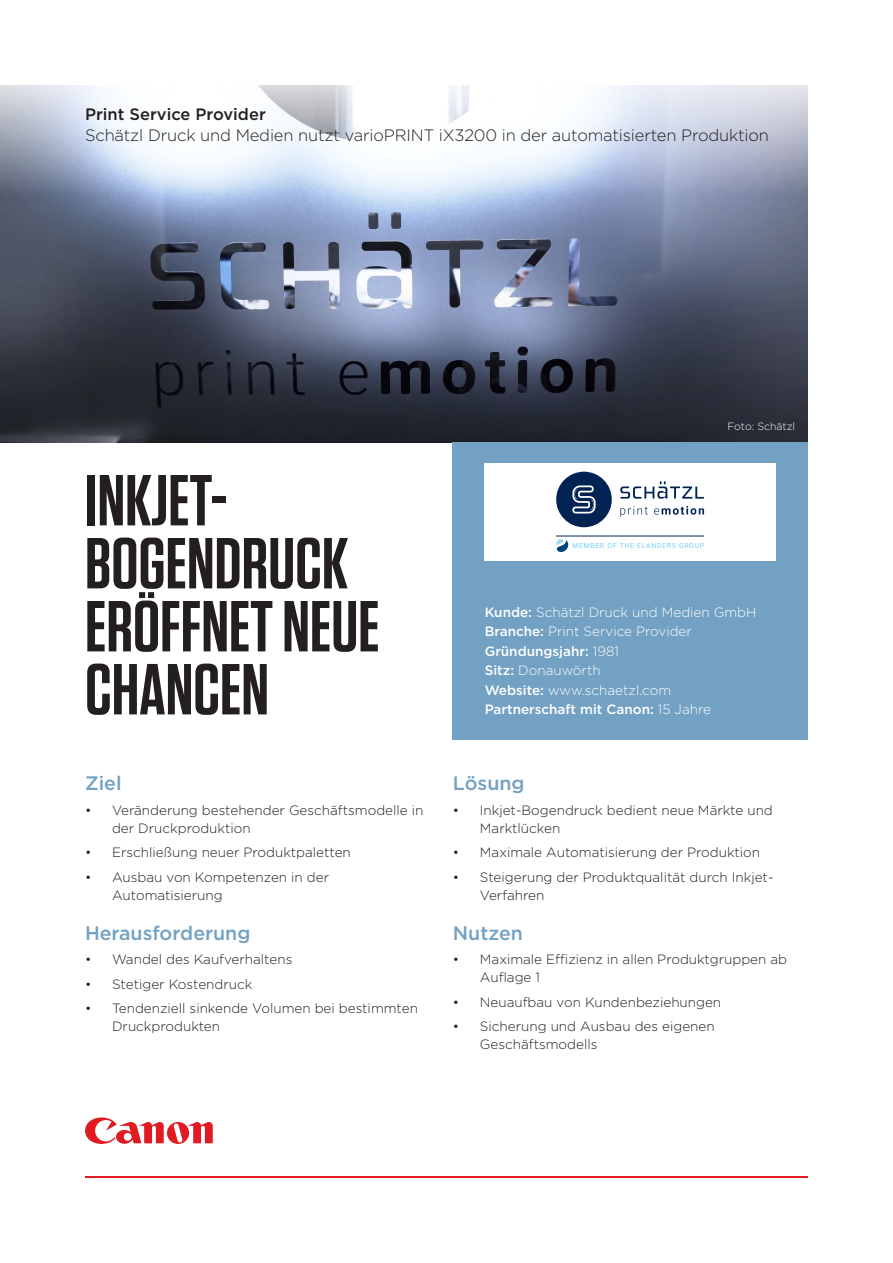
<style>
.page{position:relative;width:893px;height:1263px;background:#fff}
.page>*{position:absolute;margin:0;border:0;box-sizing:border-box;transform-origin:0 0}
.t1{font:600 72px/63px "Tungsten";color:#231f20}
.t2{font:500 19.5px "Gotham";color:#72a1c3}
.t3{font:300 16.5px "Gotham";letter-spacing:-.01em;color:#231f20}
.t4{font:500 16.5px "Gotham";color:#231f20}
.t5{font:300 13.5px/18px "Gotham";color:#231f20}
.t6{font:300 13.5px/19.5px "Gotham";color:#fff}
.t7{font:300 10.5px "Gotham";color:#fff}
.t8{font:6.9px "Roboto";letter-spacing:.1em;color:#72d1f6}
.s1{font-weight:500}
</style>
<div class="page">
<svg style="left:85px;top:1117px;width:128px;height:27px"></svg>
<hr style="left:85px;top:1176px;width:723px;height:2px;background:#e21a21">
<img style="left:0;top:195px;width:808px;height:247px">
<div style="left:453px;top:442px;width:355px;height:298px;background:#72a1c3"></div>
<svg style="left:0;top:85px;width:808px;height:110px"></svg>
<div style="left:485px;top:463px;width:291px;height:98px;background:#fff"></div>
<svg style="left:620px;top:481px;width:84px;height:18px"></svg>
<svg style="left:654px;top:506px;width:50px;height:9px"></svg>
<svg style="left:620px;top:506px;width:28px;height:11px"></svg>
<div style="left:556px;top:472px;width:56px;height:55px;background:#002354;border-radius:50%"></div>
<svg style="left:572px;top:485px;width:24px;height:28px"></svg>
<hr style="left:556px;top:536px;width:148px;height:1px;background:#002354">
<svg style="left:556px;top:539px;width:12px;height:13px"></svg>
<p class="t4" style="left:85px;top:103px;width:182px">Print Service Provider</p>
<p class="t3" style="left:85px;top:124px;width:685px">Schätzl Druck und Medien nutzt varioPRINT iX3200 in der automatisierten Produktion</p>
<h1 class="t1" style="left:85px;top:470px;width:296px">INKJET-<br>BOGENDRUCK<br>ERÖFFNET NEUE<br>CHANCEN</h1>
<h2 class="t2" style="left:85px;top:771px;width:38px">Ziel</h2>
<p class="t5" style="left:112px;top:801px;width:313px;text-indent:-27px">• Veränderung bestehender Geschäftsmodelle in der Druckproduktion</p>
<p class="t5" style="left:85px;top:843px;width:267px">• Erschließung neuer Produktpaletten</p>
<p class="t5" style="left:112px;top:867px;width:219px;text-indent:-27px">• Ausbau von Kompetenzen in der<br>Automatisierung</p>
<h2 class="t2" style="left:85px;top:920px;width:167px">Herausforderung</h2>
<p class="t5" style="left:85px;top:950px;width:209px">• Wandel des Kaufverhaltens</p>
<p class="t5" style="left:85px;top:974px;width:169px">• Stetiger Kostendruck</p>
<p class="t5" style="left:112px;top:999px;width:307px;text-indent:-27px">• Tendenziell sinkende Volumen bei bestimmten<br>Druckprodukten</p>
<p class="t7" style="left:727px;top:419px;width:69px">Foto: Schätzl</p>
<p class="t8" style="left:572px;top:541px;width:133px">MEMBER OF THE ELANDERS GROUP</p>
<p class="t6" style="left:485px;top:602px;width:273px"><span class="s1">Kunde:</span> Schätzl Druck und Medien GmbH<br><span class="s1">Branche:</span> Print Service Provider<br><span class="s1">Gründungsjahr:</span> 1981<br><span class="s1">Sitz:</span> Donauwörth<br><span class="s1">Website:</span> www.schaetzl.com<br><span class="s1">Partnerschaft mit Canon:</span> 15 Jahre</p>
<h2 class="t2" style="left:453px;top:771px;width:73px">Lösung</h2>
<p class="t5" style="left:480px;top:801px;width:294px;text-indent:-27px">• Inkjet-Bogendruck bedient neue Märkte und<br>Marktlücken</p>
<p class="t5" style="left:453px;top:843px;width:309px">• Maximale Automatisierung der Produktion</p>
<p class="t5" style="left:480px;top:867px;width:295px;text-indent:-27px">• Steigerung der Produktqualität durch Inkjet-<br>Verfahren</p>
<h2 class="t2" style="left:453px;top:920px;width:72px">Nutzen</h2>
<p class="t5" style="left:480px;top:950px;width:309px;text-indent:-27px">• Maximale Effizienz in allen Produktgruppen ab<br>Auflage 1</p>
<p class="t5" style="left:453px;top:992px;width:270px">• Neuaufbau von Kundenbeziehungen</p>
<p class="t5" style="left:480px;top:1017px;width:236px;text-indent:-27px">• Sicherung und Ausbau des eigenen<br>Geschäftsmodells</p>
</div>
